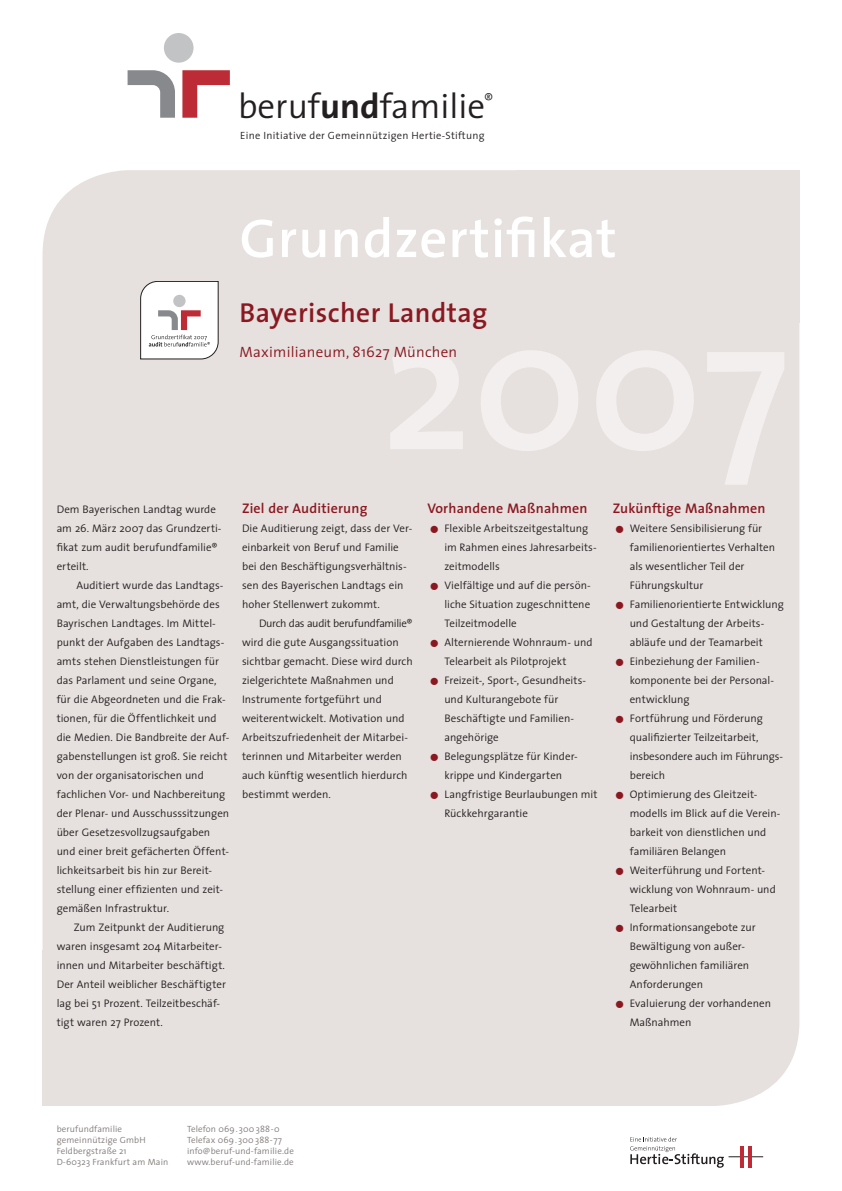
<style>
.page{position:relative;width:842px;height:1191px;background:#fff}
.page>*{position:absolute;margin:0;border:0;box-sizing:border-box;transform-origin:0 0}
.Grund-_Zertifikat{font:600 55px "The Sans";letter-spacing:.015em;color:#fff}
.t1{font:300 35px "The Sans";color:#231f20}
.Name_Unternehmen_1-z{font:600 27.5px "The Sans";letter-spacing:.015em;color:#8a1820}
.Standort_Adresse{font:300 15px "The Sans";letter-spacing:.015em;color:#8a1820}
.Subheadlines{font:600 14px "The Sans";letter-spacing:.015em;color:#8a1820}
.Fließtext_mit_Einzug{font:300 11px/19px "The Sans";color:#231f20}
.Fließtext_Aufzählung{font:300 11px/19px "The Sans";color:#231f20}
.Fließtext_ohne_Einzu{font:300 11px/19px "The Sans";color:#231f20}
.t2{font:300 10.5px "The Sans";letter-spacing:.03em;color:#231f20}
.t3{font:300 9px/11px "The Sans";letter-spacing:.015em;color:#817b7a}
.s1{font-weight:700}
.s2{font-size:33px;color:#8a1820}
</style>
<div class="page">
<div style="left:43px;top:170px;width:756px;height:936px;background:#e6e0de;border-radius:85px"></div>
<div style="left:516px;top:170px;width:283px;height:153px;background:#e6e0de"></div>
<div style="left:43px;top:950px;width:283px;height:156px;background:#e6e0de"></div>
<svg style="left:140px;top:281px;width:78px;height:78px;background:#eae5e5"></svg>
<hr style="left:728px;top:1156px;width:35px;height:1px;background:#231f20">
<hr style="left:740px;top:1145px;width:3px;height:22px;background:#be2b36">
<hr style="left:748px;top:1145px;width:4px;height:22px;background:#be2b36">
<svg style="left:630px;top:1137px;width:94px;height:30px"></svg>
<div style="left:164px;top:33px;width:30px;height:30px;background:#c2c3c5;border-radius:50%"></div>
<svg style="left:182px;top:70px;width:48px;height:48px"></svg>
<svg style="left:128px;top:70px;width:47px;height:48px"></svg>
<p class="t1" style="left:238px;top:77px;width:257px">beruf<span class="s1">und</span>familie<sup>®</sup></p>
<p class="t2" style="left:240px;top:127px;width:246px">Eine Initiative der Gemeinnützigen Hertie-Stiftung</p>
<p class="Grund-_Zertifikat" style="left:240px;top:193px;width:379px">Grundzertifikat</p>
<p class="Name_Unternehmen_1-z" style="left:240px;top:290px;width:249px">Bayerischer Landtag</p>
<p class="Standort_Adresse" style="left:240px;top:340px;width:219px">Maximilianeum, 81627 München</p>
<p class="Fließtext_ohne_Einzu" style="left:57px;top:499px;width:165px">Dem Bayerischen Landtag wurde am 26. März 2007 das Grundzerti&shy;fikat zum audit berufundfamilie® erteilt.</p>
<p class="Fließtext_mit_Einzug" style="left:57px;top:575px;width:174px;text-indent:20px">Auditiert wurde das Landtags&shy;amt, die Verwaltungsbehörde des Bayrischen Landtages. Im Mittel&shy;punkt der Aufgaben des Landtags&shy;amts stehen Dienstleistungen für das Parlament und seine Organe, für die Abgeordneten und die Frak&shy;tionen, für die Öffentlichkeit und die Medien. Die Bandbreite der Auf&shy;gabenstellungen ist groß. Sie reicht von der organisatorischen und fachlichen Vor- und Nachbereitung der Plenar- und Ausschuss-sitzungen über Gesetzesvollzugsauf-gaben und einer breit gefächerten Öffent&shy;lichkeitsarbeit bis hin zur Bereit&shy;stellung einer effizienten und zeit&shy;gemäßen Infrastruktur.</p>
<p class="Fließtext_mit_Einzug" style="left:57px;top:917px;width:171px;text-indent:17px">Zum Zeitpunkt der Auditierung waren insgesamt 204 Mitarbeiter&shy;innen und Mitarbeiter beschäftigt.<br>Der Anteil weiblicher Beschäftigter lag bei 51 Prozent. Teilzeitbeschäf&shy;tigt waren 27 Prozent.</p>
<p class="Subheadlines" style="left:242px;top:497px;width:127px">Ziel der Auditierung</p>
<p class="Fließtext_ohne_Einzu" style="left:242px;top:518px;width:172px">Die Auditierung zeigt, dass der Ver&shy;einbarkeit von Beruf und Familie bei den Beschäftigungsverhältnis&shy;sen des Bayerischen Landtags ein hoher Stellenwert zukommt.</p>
<p class="Fließtext_mit_Einzug" style="left:242px;top:613px;width:172px;text-indent:17px">Durch das audit berufundfamilie® wird die gute Ausgangssituation sichtbar gemacht. Diese wird durch zielgerichtete Maßnahmen und<br>Instrumente fortgeführt und weiterentwickelt. Motivation und<br>Arbeitszufriedenheit der Mitarbei&shy;terinnen und Mitarbeiter werden auch künftig wesentlich hierdurch bestimmt werden.</p>
<p class="Subheadlines" style="left:427px;top:497px;width:162px">Vorhandene Maßnahmen</p>
<p class="Fließtext_Aufzählung" style="left:444px;top:518px;width:154px;text-indent:-17px"><span class="s2">•</span> Flexible Arbeitszeitgestaltung im Rahmen eines Jahresarbeits&shy;zeitmodells</p>
<p class="Fließtext_Aufzählung" style="left:444px;top:575px;width:148px;text-align:justify;text-indent:-17px"><span class="s2">•</span> Vielfältige und auf die persön&shy;liche Situation zugeschnittene Teilzeitmodelle</p>
<p class="Fließtext_Aufzählung" style="left:444px;top:632px;width:150px;text-indent:-17px"><span class="s2">•</span> Alternierende Wohnraum- und<br>Telearbeit als Pilotprojekt</p>
<p class="Fließtext_Aufzählung" style="left:444px;top:670px;width:143px;text-indent:-17px"><span class="s2">•</span> Freizeit-, Sport-, Gesundheits&shy;und Kulturangebote für<br>Beschäftigte und Familien&shy;angehörige</p>
<p class="Fließtext_Aufzählung" style="left:427px;top:746px;width:151px;text-align:center"><span class="s2">•</span> Belegungsplätze für Kinder&shy;krippe und Kindergarten</p>
<p class="Fließtext_Aufzählung" style="left:444px;top:784px;width:155px;text-indent:-17px"><span class="s2">•</span> Langfristige Beurlaubungen mit<br>Rückkehrgarantie</p>
<p class="Subheadlines" style="left:613px;top:497px;width:154px">Zukünftige Maßnahmen</p>
<p class="Fließtext_Aufzählung" style="left:630px;top:518px;width:147px;text-indent:-17px"><span class="s2">•</span> Weitere Sensibilisierung für familienorientiertes Verhalten als wesentlicher Teil der<br>Führungskultur</p>
<p class="Fließtext_Aufzählung" style="left:613px;top:594px;width:173px;text-align:center"><span class="s2">•</span> Familienorientierte Entwicklung und Gestaltung der Arbeits&shy;abläufe und der Teamarbeit</p>
<p class="Fließtext_Aufzählung" style="left:630px;top:651px;width:146px;text-indent:-17px"><span class="s2">•</span> Einbeziehung der Familien&shy;komponente bei der Personal&shy;entwicklung</p>
<p class="Fließtext_Aufzählung" style="left:630px;top:708px;width:155px;text-indent:-17px"><span class="s2">•</span> Fortführung und Förderung qualifizierter Teilzeitarbeit, insbesondere auch im Führungs&shy;bereich</p>
<p class="Fließtext_Aufzählung" style="left:630px;top:784px;width:152px;text-indent:-17px"><span class="s2">•</span> Optimierung des Gleitzeit&shy;modells im Blick auf die Verein&shy;barkeit von dienstlichen und familiären Belangen</p>
<p class="Fließtext_Aufzählung" style="left:630px;top:860px;width:148px;text-indent:-17px"><span class="s2">•</span> Weiterführung und Fortent&shy;wicklung von Wohnraum- und<br>Telearbeit</p>
<p class="Fließtext_Aufzählung" style="left:630px;top:917px;width:127px;text-indent:-17px"><span class="s2">•</span> Informationsangebote zur<br>Bewältigung von außer&shy;gewöhnlichen familiären<br>Anforderungen</p>
<p class="Fließtext_Aufzählung" style="left:630px;top:993px;width:143px;text-indent:-17px"><span class="s2">•</span> Evaluierung der vorhandenen<br>Maßnahmen</p>
<p class="t3" style="left:57px;top:1123px;width:91px">berufundfamilie gemeinnützige GmbH</p>
<p class="t3" style="left:57px;top:1145px;width:71px">Feldbergstraße 21</p>
<p class="t3" style="left:57px;top:1156px;width:113px">D-60323 Frankfurt am Main</p>
<p class="t3" style="left:187px;top:1123px;width:94px">Telefon 069.300 388-0</p>
<p class="t3" style="left:187px;top:1134px;width:96px">Telefax 069.300 388-77</p>
<p class="t3" style="left:187px;top:1145px;width:108px">info@beruf-und-familie.de</p>
<p class="t3" style="left:187px;top:1156px;width:108px">www.beruf-und-familie.de</p>
</div>
